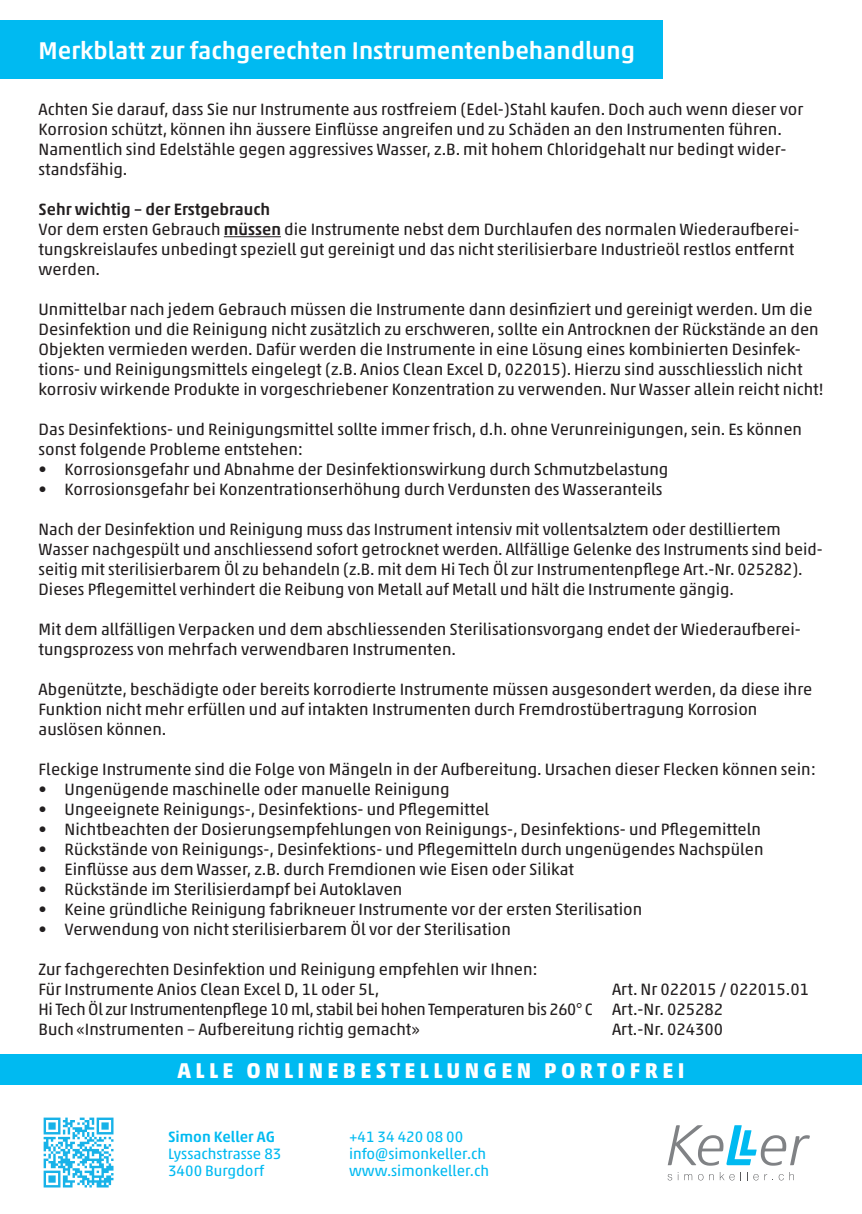
<style>
.page{position:relative;width:862px;height:1214px;background:#fff}
.page>*{position:absolute;margin:0;border:0;box-sizing:border-box;transform-origin:0 0}
.t1{font:500 24.6px "Akko Std";color:#fff}
.t2{font:700 21.8px "Akko Std";letter-spacing:.2em;color:#fff}
.t3{font:16.6px/20px "Akko Std";color:#231f20}
.t4{font:15.2px/17px "Akko Std";color:#00baf1}
.s1{font-weight:500}
</style>
<div class="page">
<div style="left:0;top:21px;width:663px;height:58px;background:#00baf1"></div>
<hr style="left:224px;top:236px;width:57px;height:1px;background:#231f20">
<div style="left:0;top:1053px;width:862px;height:31px;background:#00baf1"></div>
<svg style="left:668px;top:1125px;width:142px;height:40px"></svg>
<svg style="left:667px;top:1174px;width:5px;height:6px"></svg>
<svg style="left:678px;top:1172px;width:14px;height:7px"></svg>
<svg style="left:698px;top:1174px;width:5px;height:6px"></svg>
<svg style="left:709px;top:1174px;width:5px;height:5px"></svg>
<svg style="left:720px;top:1172px;width:14px;height:8px"></svg>
<svg style="left:747px;top:1172px;width:11px;height:8px"></svg>
<svg style="left:764px;top:1172px;width:30px;height:8px"></svg>
<svg style="left:43px;top:1117px;width:71px;height:71px"></svg>
<svg style="left:44px;top:1117px;width:69px;height:70px"></svg>
<p class="t1" style="left:39px;top:36px;width:598px">Merkblatt zur fachgerechten Instrumentenbehandlung</p>
<p class="t3" style="left:39px;top:99px;width:766px">Achten Sie darauf, dass Sie nur Instrumente aus rostfreiem (Edel-)Stahl kaufen. Doch auch wenn dieser vor Korrosion schützt, können ihn äussere Einflüsse angreifen und zu Schäden an den Instrumenten führen.<br>Namentlich sind Edelstähle gegen aggressives Wasser, z.B. mit hohem Chloridgehalt nur bedingt wider&shy;standsfähig.</p>
<p class="t3" style="left:39px;top:199px;width:762px"><span class="s1">Sehr wichtig – der Erstgebrauch<br></span>Vor dem ersten Gebrauch <span class="s1">müssen</span> die Instrumente nebst dem Durchlaufen des normalen Wiederaufberei&shy;tungskreislaufes unbedingt speziell gut gereinigt und das nicht sterilisierbare Industrieöl restlos entfernt werden.</p>
<p class="t3" style="left:39px;top:299px;width:786px">Unmittelbar nach jedem Gebrauch müssen die Instrumente dann desinfiziert und gereinigt werden. Um die Desinfektion und die Reinigung nicht zusätzlich zu erschweren, sollte ein Antrocknen der Rückstände an den Objekten vermieden werden. Dafür werden die Instrumente in eine Lösung eines kombinierten Desinfek&shy;tions- und Reinigungsmittels eingelegt (z.B. Anios Clean Excel D, 022015). Hierzu sind ausschliesslich nicht korrosiv wirkende Produkte in vorgeschriebener Konzentration zu verwenden. Nur Wasser allein reicht nicht!</p>
<p class="t3" style="left:39px;top:419px;width:765px">Das Desinfektions- und Reinigungsmittel sollte immer frisch, d.h. ohne Verunreinigungen, sein. Es können sonst folgende Probleme entstehen:</p>
<p class="t3" style="left:39px;top:459px;width:631px">• Korrosionsgefahr und Abnahme der Desinfektionswirkung durch Schmutzbelastung</p>
<p class="t3" style="left:39px;top:479px;width:625px">• Korrosionsgefahr bei Konzentrationserhöhung durch Verdunsten des Wasseranteils</p>
<p class="t3" style="left:39px;top:519px;width:785px">Nach der Desinfektion und Reinigung muss das Instrument intensiv mit vollentsalztem oder destilliertem Wasser nachgespült und anschliessend sofort getrocknet werden. Allfällige Gelenke des Instruments sind beid&shy;seitig mit sterilisierbarem Öl zu behandeln (z.B. mit dem Hi Tech Öl zur Instrumentenpflege Art.-Nr. 025282).<br>Dieses Pflegemittel verhindert die Reibung von Metall auf Metall und hält die Instrumente gängig.</p>
<p class="t3" style="left:39px;top:619px;width:764px">Mit dem allfälligen Verpacken und dem abschliessenden Sterilisationsvorgang endet der Wiederaufberei&shy;tungsprozess von mehrfach verwendbaren Instrumenten.</p>
<p class="t3" style="left:39px;top:679px;width:775px">Abgenützte, beschädigte oder bereits korrodierte Instrumente müssen ausgesondert werden, da diese ihre<br>Funktion nicht mehr erfüllen und auf intakten Instrumenten durch Fremdrostübertragung Korrosion auslösen können.</p>
<p class="t3" style="left:39px;top:758px;width:779px">Fleckige Instrumente sind die Folge von Mängeln in der Aufbereitung. Ursachen dieser Flecken können sein:</p>
<p class="t3" style="left:39px;top:778px;width:412px">• Ungenügende maschinelle oder manuelle Reinigung</p>
<p class="t3" style="left:39px;top:798px;width:452px">• Ungeeignete Reinigungs-, Desinfektions- und Pflegemittel</p>
<p class="t3" style="left:39px;top:818px;width:724px">• Nichtbeachten der Dosierungsempfehlungen von Reinigungs-, Desinfektions- und Pflegemitteln</p>
<p class="t3" style="left:39px;top:838px;width:726px">• Rückstände von Reinigungs-, Desinfektions- und Pflegemitteln durch ungenügendes Nachspülen</p>
<p class="t3" style="left:39px;top:858px;width:537px">• Einflüsse aus dem Wasser, z.B. durch Fremdionen wie Eisen oder Silikat</p>
<p class="t3" style="left:39px;top:878px;width:365px">• Rückstände im Sterilisierdampf bei Autoklaven</p>
<p class="t3" style="left:39px;top:898px;width:605px">• Keine gründliche Reinigung fabrikneuer Instrumente vor der ersten Sterilisation</p>
<p class="t3" style="left:39px;top:918px;width:474px">• Verwendung von nicht sterilisierbarem Öl vor der Sterilisation</p>
<p class="t3" style="left:39px;top:958px;width:501px">Zur fachgerechten Desinfektion und Reinigung empfehlen wir Ihnen:<br>Für Instrumente Anios Clean Excel D, 1L oder 5L,</p>
<p class="t3" style="left:39px;top:978px;width:772px;text-indent:573px">Art. Nr 022015 / 022015.01<br>Hi Tech Öl zur Instrumentenpflege 10 ml, stabil bei hohen Temperaturen bis 260° C Art.-Nr. 025282<br>Buch «Instrumenten – Aufbereitung richtig gemacht»</p>
<p class="t3" style="left:612px;top:1018px;width:113px">Art.-Nr. 024300</p>
<p class="t2" style="left:177px;top:1056px;width:508px">ALLE ONLINEBESTELLUNGEN PORTOFREI</p>
<p class="t4" style="left:168px;top:1127px;width:115px"><span class="s1">Simon Keller AG<br></span>Lyssachstrasse 83<br>3400 Burgdorf</p>
<p class="t4" style="left:349px;top:1127px;width:142px">+41 34 420 08 00 info@simonkeller.ch www.simonkeller.ch</p>
</div>
